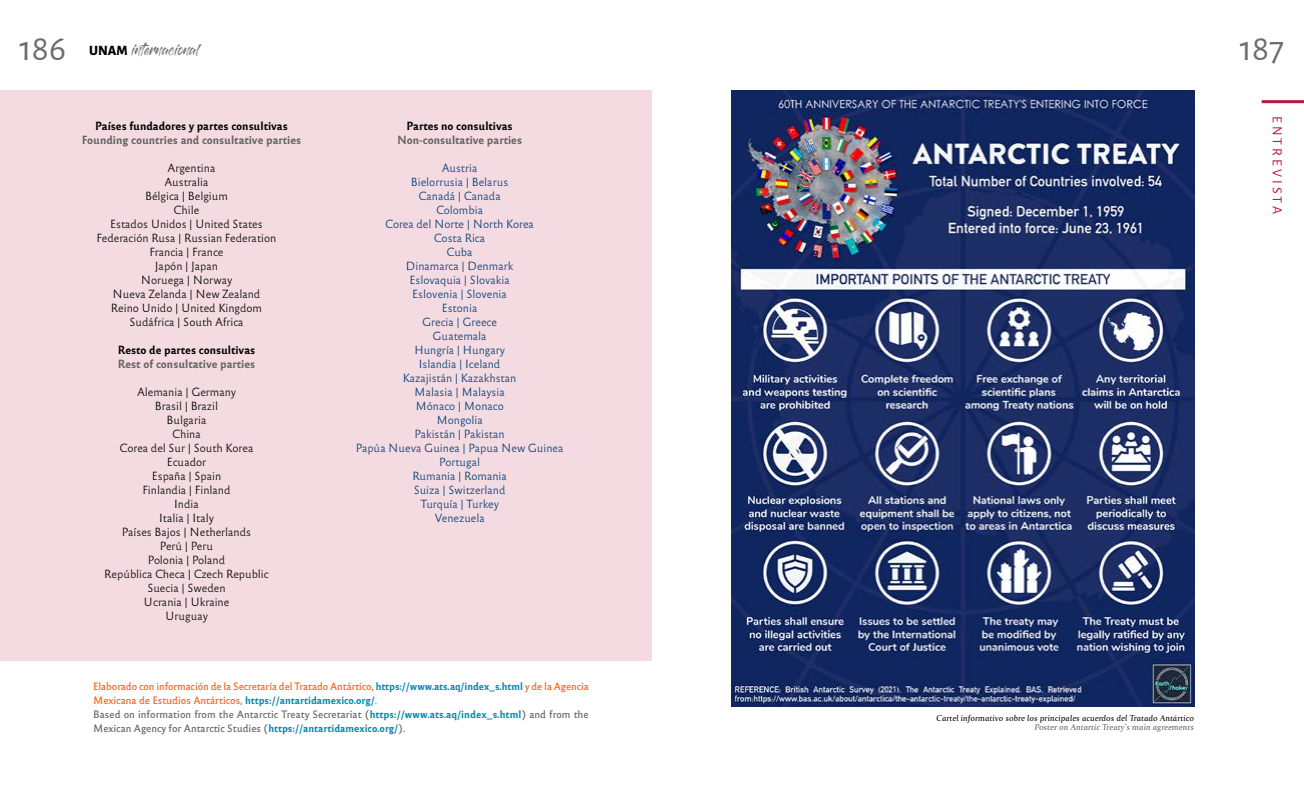
<style>
.page{position:relative;width:1304px;height:794px;background:#fff}
.page>*{position:absolute;margin:0;border:0;box-sizing:border-box;transform-origin:0 0}
.t1{font:36px "Alegreya Sans";color:#6d6d6c}
.t2{font:14px "Alegreya Sans";letter-spacing:.22em;color:#bb1542}
.t3{font:11px/14px "Reforma 2018 Blanca";color:#000;text-align:center}
.t4{font:11px/14px "Reforma 2018 Blanca";color:#003b71;text-align:center}
.t5{font:11px "Reforma 2018 Negra";color:#646363}
.t6{font:11px "Reforma 2018 Negra";color:#000}
.t7{font:11px "Gloss And Bloom";color:#6b6b6a}
.t8{font:10px/14px "Reforma 2018 Negra";color:#008bb1}
.t9{font:8px "Reforma 1918 Gris Italica";color:#000}
.t10{font:8px "Reforma 1918 Gris Italica";color:#646363}
.s1{font-family:"Alegreya Sans";font-weight:800;font-size:14px;color:#000}
.s2{font-family:"Reforma 2018 Gris";color:#ff5d10}
.s3{font-family:"Reforma 2018 Gris";color:#646363}
</style>
<div class="page">
<hr style="left:1262px;top:100px;width:42px;height:3px;background:#bb1542">
<div style="left:0;top:91px;width:652px;height:570px;background:#f4dae1"></div>
<img style="left:732px;top:91px;width:462px;height:616px">
<h1 class="t1" style="left:20px;top:24px;width:48px">186</h1>
<p class="t7" style="left:89px;top:45px;width:112px"><span class="s1">UNAM</span> internacional</p>
<h1 class="t1" style="left:1240px;top:24px;width:46px">187</h1>
<p class="t6" style="left:95px;top:119px;width:194px">Países fundadores y partes consultivas</p>
<p class="t5" style="left:82px;top:133px;width:221px">Founding countries and consultative parties</p>
<p class="t3" style="left:168px;top:161px;width:49px">Argentina</p>
<p class="t3" style="left:165px;top:175px;width:45px">Australia</p>
<p class="t3" style="left:145px;top:189px;width:84px">Bélgica | Belgium</p>
<p class="t3" style="left:174px;top:203px;width:27px">Chile</p>
<p class="t3" style="left:110px;top:217px;width:154px">Estados Unidos | United States</p>
<p class="t3" style="left:96px;top:231px;width:182px">Federación Rusa | Russian Federation</p>
<p class="t3" style="left:150px;top:245px;width:75px">Francia | France</p>
<p class="t3" style="left:155px;top:259px;width:65px">Japón | Japan</p>
<p class="t3" style="left:141px;top:273px;width:93px">Noruega | Norway</p>
<p class="t3" style="left:113px;top:287px;width:149px">Nueva Zelanda | New Zealand</p>
<p class="t3" style="left:111px;top:301px;width:153px">Reino Unido | United Kingdom</p>
<p class="t3" style="left:129px;top:315px;width:116px">Sudáfrica | South Africa</p>
<p class="t6" style="left:118px;top:343px;width:139px">Resto de partes consultivas</p>
<p class="t5" style="left:118px;top:357px;width:139px">Rest of consultative parties</p>
<p class="t3" style="left:104px;top:385px;width:166px">Alemania | Germany<br>Brasil | Brazil<br>Bulgaria<br>China<br>Corea del Sur | South Korea<br>Ecuador<br>España | Spain<br>Finlandia | Finland<br>India<br>Italia | Italy<br>Países Bajos | Netherlands<br>Perú | Peru<br>Polonia | Poland<br>República Checa | Czech Republic<br>Suecia | Sweden<br>Ucrania | Ukraine<br>Uruguay</p>
<p class="t6" style="left:406px;top:119px;width:108px">Partes no consultivas</p>
<p class="t5" style="left:397px;top:133px;width:127px">Non-consultative parties</p>
<p class="t4" style="left:356px;top:161px;width:209px">Austria<br>Bielorrusia | Belarus<br>Canadá | Canada<br>Colombia<br>Corea del Norte | North Korea<br>Costa Rica<br>Cuba<br>Dinamarca | Denmark<br>Eslovaquia | Slovakia<br>Eslovenia | Slovenia<br>Estonia<br>Grecia | Greece<br>Guatemala<br>Hungría | Hungary<br>Islandia | Iceland<br>Kazajistán | Kazakhstan<br>Malasia | Malaysia<br>Mónaco | Monaco<br>Mongolia<br>Pakistán | Pakistan<br>Papúa Nueva Guinea | Papua New Guinea<br>Portugal<br>Rumania | Romania<br>Suiza | Switzerland<br>Turquía | Turkey<br>Venezuela</p>
<p class="t8" style="left:93px;top:679px;width:497px"><span class="s2">Elaborado con información de la Secretaría del Tratado Antártico,</span> https://www.ats.aq/index_s.html <span class="s2">y de la Agencia Mexicana de Estudios Antárticos,</span> https://antartidamexico.org/<span class="s2">.<br></span><span class="s3">Based on information from the Antarctic Treaty Secretariat (</span>https://www.ats.aq/index_s.html<span class="s3">) and from the Mexican Agency for Antarctic Studies (</span>https://antartidamexico.org/<span class="s3">).</span></p>
<p class="t2" style="left:1287px;top:116px;width:99px;rotate:90deg">ENTREVISTA</p>
<p class="t9" style="left:936px;top:713px;width:259px">Cartel informativo sobre los principales acuerdos del Tratado Antártico</p>
<p class="t10" style="left:1034px;top:723px;width:161px">Poster on Antartic Treaty’s main agreements</p>
</div>
